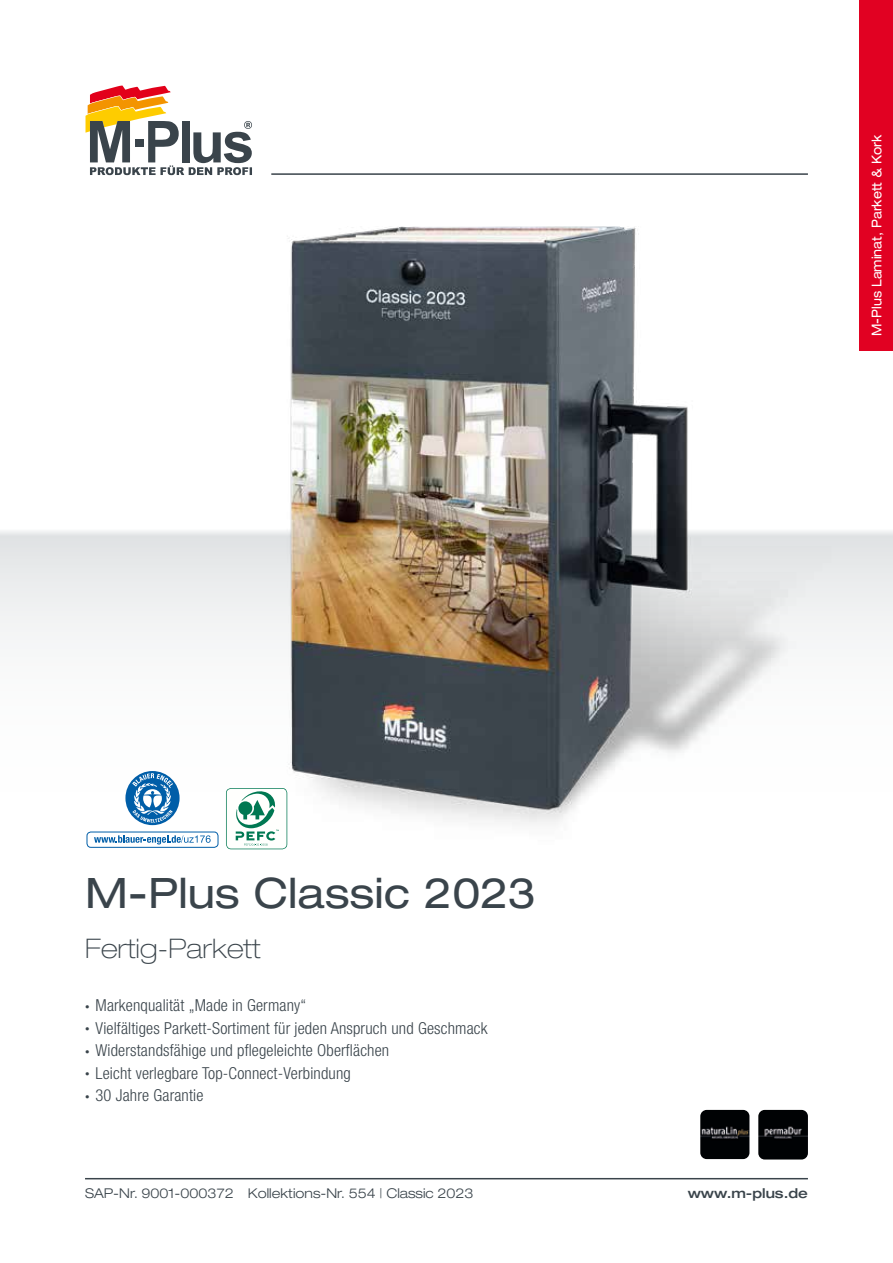
<style>
.page{position:relative;width:893px;height:1263px;background:#fff}
.page>*{position:absolute;margin:0;border:0;box-sizing:border-box;transform-origin:0 0}
.t1{font:expanded 42px "Helvetica Neue LT Pro";color:#3a444b}
.t2{font:100 expanded 27px "Helvetica Neue LT Pro";color:#3a444b}
.t3{font:300 condensed 16.5px "Helvetica Neue LT Pro";letter-spacing:.01em;color:#3a444b}
.t4{font:300 expanded 13.5px "Helvetica Neue LT Pro";color:#3a444b}
.t5{font:expanded 13.5px "Helvetica Neue LT Pro";color:#fff;scale:.9 1}
.t6{font:500 expanded 13.5px "Helvetica Neue LT Pro";color:#3a444b}
.s1{font-weight:400;font-size:9px}
</style>
<div class="page">
<div style="left:0;top:528px;width:893px;height:456px;background:linear-gradient(to bottom,#eceeee,#fff)"></div>
<hr style="left:85px;top:1178px;width:723px;height:1px;background:#3a444b">
<hr style="left:271px;top:173px;width:537px;height:2px;background:#3a444b">
<svg style="left:85px;top:85px;width:167px;height:90px"></svg>
<div style="left:135px;top:140px;width:8px;height:7px;background:#3a444b"></div>
<div style="left:859px;top:0;width:34px;height:351px;background:#e10122"></div>
<img style="left:700px;top:1110px;width:49px;height:49px">
<img style="left:758px;top:1110px;width:50px;height:49px">
<img style="left:252px;top:226px;width:610px;height:619px">
<div style="left:87px;top:832px;width:131px;height:15px;background:#fff;border-radius:4px"></div>
<svg style="left:94px;top:835px;width:117px;height:9px"></svg>
<div style="left:87px;top:832px;width:131px;height:16px;border:1px solid #005ea8;border-radius:4px"></div>
<svg style="left:125px;top:771px;width:55px;height:54px"></svg>
<svg style="left:226px;top:788px;width:61px;height:61px"></svg>
<p class="t5" style="left:868px;top:336px;width:225px;rotate:-90deg">M-Plus Laminat, Parkett &amp; Kork</p>
<h1 class="t1" style="left:85px;top:867px;width:453px">M-Plus Classic 2023</h1>
<h2 class="t2" style="left:85px;top:931px;width:177px">Fertig-Parkett</h2>
<p class="t3" style="left:85px;top:996px;width:223px"><span class="s1">•</span> Markenqualität „Made in Germany“</p>
<p class="t3" style="left:85px;top:1018px;width:404px"><span class="s1">•</span> Vielfältiges Parkett-Sortiment für jeden Anspruch und Geschmack</p>
<p class="t3" style="left:85px;top:1041px;width:306px"><span class="s1">•</span> Widerstandsfähige und pflegeleichte Oberflächen</p>
<p class="t3" style="left:85px;top:1063px;width:267px"><span class="s1">•</span> Leicht verlegbare Top-Connect-Verbindung</p>
<p class="t3" style="left:85px;top:1086px;width:120px"><span class="s1">•</span> 30 Jahre Garantie</p>
<p class="t4" style="left:85px;top:1185px;width:390px">SAP-Nr. 9001-000372 Kollektions-Nr. 554 | Classic 2023</p>
<p class="t6" style="left:688px;top:1185px;width:122px">www.m-plus.de</p>
</div>
